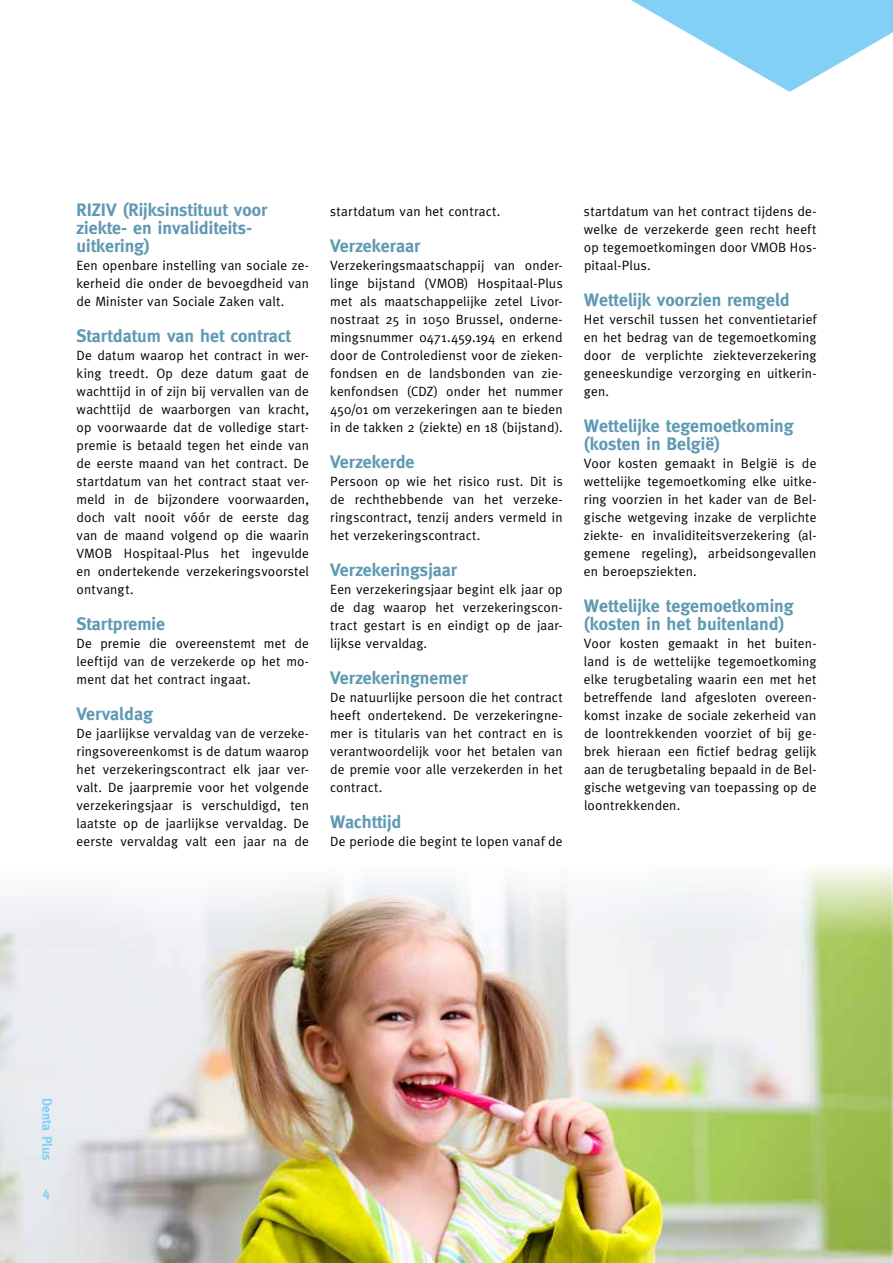
<style>
.page{position:relative;width:893px;height:1263px;background:#fff}
.page>*{position:absolute;margin:0;border:0;box-sizing:border-box;transform-origin:0 0}
.t1{font:700 18px/18px "Meta";color:#6099b3}
.t2{font:13.5px/18px "Meta";letter-spacing:.015em;color:#000;text-align:justify}
.t3{font:700 13.5px "Meta";color:#82d0f5}
</style>
<div class="page">
<img style="left:0;top:879px;width:567px;height:384px">
<svg style="left:567px;top:0;width:326px;height:1263px"></svg>
<h1 class="t1" style="left:77px;top:201px;width:192px">RIZIV (Rijksinstituut voor ziekte- en invaliditeits&shy;uitkering)</h1>
<p class="t2" style="left:77px;top:256px;width:234px">Een openbare instelling van sociale ze&shy;kerheid die onder de bevoegdheid van de Minister van Sociale Zaken valt.</p>
<h1 class="t1" style="left:77px;top:327px;width:216px">Startdatum van het contract</h1>
<p class="t2" style="left:77px;top:346px;width:234px">De datum waarop het contract in wer&shy;king treedt. Op deze datum gaat de wachttijd in of zijn bij vervallen van de wachttijd de waarborgen van kracht, op voorwaarde dat de volledige start&shy;premie is betaald tegen het einde van de eerste maand van het contract. De startdatum van het contract staat ver&shy;meld in de bijzondere voorwaarden, doch valt nooit vóór de eerste dag van de maand volgend op die waarin VMOB Hospitaal-Plus het ingevulde en ondertekende verzekeringsvoorstel ontvangt.</p>
<h1 class="t1" style="left:77px;top:615px;width:90px">Startpremie</h1>
<p class="t2" style="left:77px;top:634px;width:234px">De premie die overeenstemt met de leeftijd van de verzekerde op het mo&shy;ment dat het contract ingaat.</p>
<h1 class="t1" style="left:77px;top:705px;width:78px">Vervaldag</h1>
<p class="t2" style="left:77px;top:724px;width:234px">De jaarlijkse vervaldag van de verzeke&shy;ringsovereenkomst is de datum waarop het verzekeringscontract elk jaar ver&shy;valt. De jaarpremie voor het volgende verzekeringsjaar is verschuldigd, ten laatste op de jaarlijkse vervaldag. De eerste vervaldag valt een jaar na de</p>
<p class="t2" style="left:330px;top:202px;width:172px">startdatum van het contract.</p>
<h1 class="t1" style="left:330px;top:237px;width:91px">Verzekeraar</h1>
<p class="t2" style="left:330px;top:256px;width:234px">Verzekeringsmaatschappij van onder&shy;linge bijstand (VMOB) Hospitaal-Plus met als maatschappelijke zetel Livor&shy;nostraat 25 in 1050 Brussel, onderne&shy;mingsnummer 0471.459.194 en erkend door de Controledienst voor de zieken&shy;fondsen en de landsbonden van zie&shy;kenfondsen (CDZ) onder het nummer 450/01 om verzekeringen aan te bieden in de takken 2 (ziekte) en 18 (bijstand).</p>
<h1 class="t1" style="left:330px;top:453px;width:86px">Verzekerde</h1>
<p class="t2" style="left:330px;top:472px;width:234px">Persoon op wie het risico rust. Dit is de rechthebbende van het verzeke&shy;ringscontract, tenzij anders vermeld in het verzekeringscontract.</p>
<h1 class="t1" style="left:330px;top:561px;width:128px">Verzekeringsjaar</h1>
<p class="t2" style="left:330px;top:580px;width:234px">Een verzekeringsjaar begint elk jaar op de dag waarop het verzekeringscon&shy;tract gestart is en eindigt op de jaar&shy;lijkse vervaldag.</p>
<h1 class="t1" style="left:330px;top:669px;width:139px">Verzekeringnemer</h1>
<p class="t2" style="left:330px;top:688px;width:234px">De natuurlijke persoon die het contract heeft ondertekend. De verzekeringne&shy;mer is titularis van het contract en is verantwoordelijk voor het betalen van de premie voor alle verzekerden in het contract.</p>
<h1 class="t1" style="left:330px;top:813px;width:73px">Wachttijd</h1>
<p class="t2" style="left:330px;top:832px;width:234px">De periode die begint te lopen vanaf de</p>
<p class="t2" style="left:584px;top:202px;width:234px">startdatum van het contract tijdens de&shy;welke de verzekerde geen recht heeft op tegemoetkomingen door VMOB Hos&shy;pitaal-Plus.</p>
<h1 class="t1" style="left:584px;top:291px;width:207px">Wettelijk voorzien remgeld</h1>
<p class="t2" style="left:584px;top:310px;width:234px">Het verschil tussen het conventietarief en het bedrag van de tegemoetkoming door de verplichte ziekteverzekering geneeskundige verzorging en uitkerin&shy;gen.</p>
<h1 class="t1" style="left:584px;top:417px;width:211px">Wettelijke tegemoetkoming (kosten in België)</h1>
<p class="t2" style="left:584px;top:454px;width:234px">Voor kosten gemaakt in België is de wettelijke tegemoetkoming elke uitke&shy;ring voorzien in het kader van de Bel&shy;gische wetgeving inzake de verplichte ziekte- en invaliditeitsverzekering (al&shy;gemene regeling), arbeidsongevallen en beroepsziekten.</p>
<h1 class="t1" style="left:584px;top:597px;width:211px">Wettelijke tegemoetkoming (kosten in het buitenland)</h1>
<p class="t2" style="left:584px;top:634px;width:234px">Voor kosten gemaakt in het buiten&shy;land is de wettelijke tegemoetkoming elke terugbetaling waarin een met het betreffende land afgesloten overeen&shy;komst inzake de sociale zekerheid van de loontrekkenden voorziet of bij ge&shy;brek hieraan een fictief bedrag gelijk aan de terugbetaling bepaald in de Bel&shy;gische wetgeving van toepassing op de loontrekkenden.</p>
<p class="t3" style="left:55px;top:1098px;width:64px;rotate:90deg">Denta Plus</p>
<p class="t3" style="left:43px;top:1184px;width:9px">4</p>
</div>
